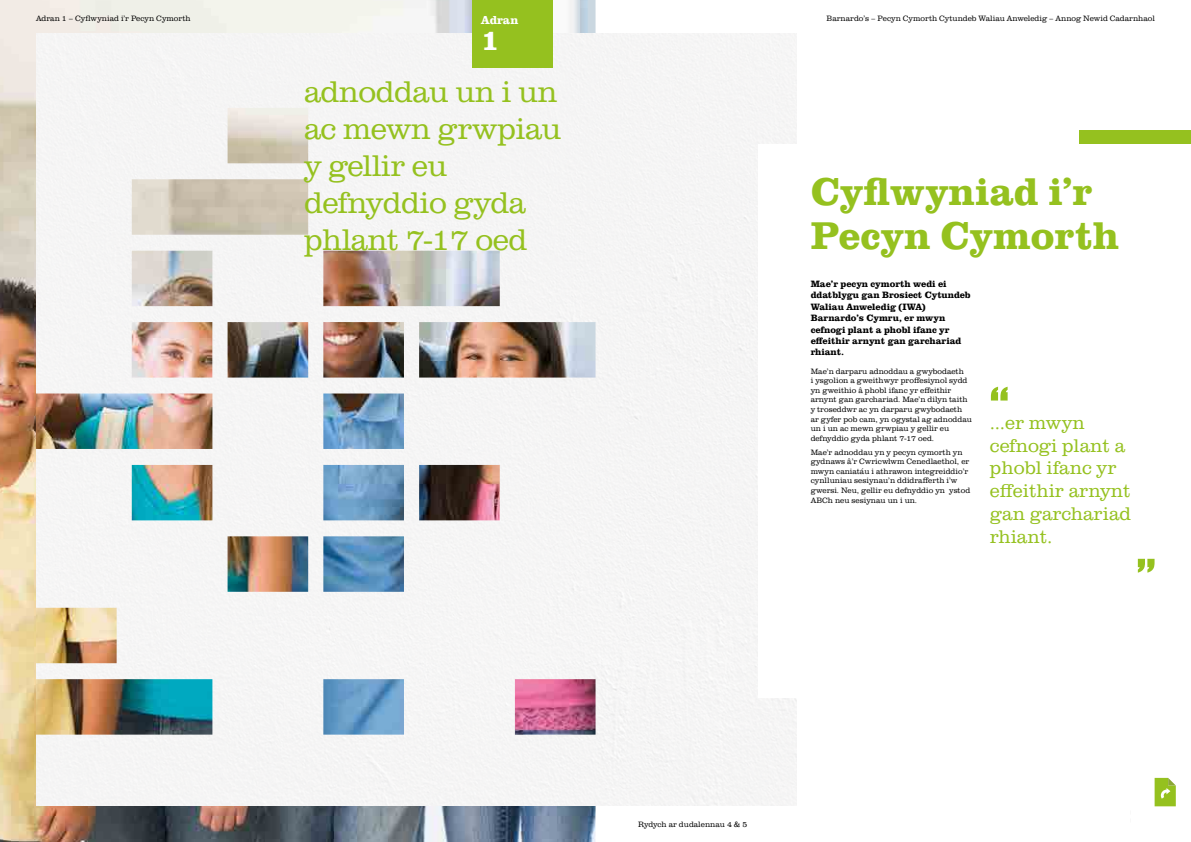
<style>
.page{position:relative;width:1191px;height:842px;background:#fff}
.page>*{position:absolute;margin:0;border:0;box-sizing:border-box;transform-origin:0 0}
.t1{font:54px "Impact";color:#95c11f}
.t2{font:700 40px/44px "Clarendon URW";color:#95c11f}
.t3{font:300 31px/37.2px "Clarendon URW";letter-spacing:-.02em;color:#95c11f}
.t4{font:700 30px "Clarendon URW";color:#fff}
.t5{font:300 19px/22.8px "Clarendon URW";color:#95c11f}
.t6{font:700 12px "Clarendon URW";color:#fff}
.t7{font:700 9.5px/11.4px "Clarendon URW";color:#000}
.t8{font:300 8px/9.6px "Clarendon URW";color:#000}
</style>
<div class="page">
<svg style="left:1154px;top:778px;width:21px;height:28px"></svg>
<div style="left:1079px;top:130px;width:112px;height:14px;background:#95c11f"></div>
<img style="left:0;top:0;width:595px;height:842px">
<div style="left:36px;top:34px;width:760px;height:772px;background:#f5f5f5"></div>
<img style="left:36px;top:108px;width:559px;height:627px">
<div style="left:759px;top:144px;width:432px;height:554px;background:#fff"></div>
<div style="left:472px;top:0;width:81px;height:68px;background:#95c11f"></div>
<p class="t8" style="left:36px;top:13px;width:156px">Adran 1 – Cyflwyniad i’r Pecyn Cymorth</p>
<h3 class="t6" style="left:481px;top:12px;width:39px">Adran</h3>
<h3 class="t4" style="left:481px;top:22px;width:20px">1</h3>
<h3 class="t3" style="left:304px;top:73px;width:259px">adnoddau un i un ac mewn grwpiau y gellir eu defnyddio gyda phlant 7-17 oed</h3>
<p class="t8" style="left:826px;top:13px;width:330px">Barnardo’s – Pecyn Cymorth Cytundeb Waliau Anweledig – Annog Newid Cadarnhaol</p>
<h2 class="t2" style="left:810px;top:171px;width:310px">Cyflwyniad i’r<br>Pecyn Cymorth</h2>
<p class="t7" style="left:810px;top:278px;width:161px">Mae’r pecyn cymorth wedi ei ddatblygu gan Brosiect Cytundeb<br>Waliau Anweledig (IWA)<br>Barnardo’s Cymru, er mwyn cefnogi plant a phobl ifanc yr effeithir arnynt gan garchariad rhiant.</p>
<p class="t8" style="left:810px;top:366px;width:163px">Mae’n darparu adnoddau a gwybodaeth<br>i ysgolion a gweithwyr proffesiynol sydd yn gweithio â phobl ifanc yr effeithir arnynt gan garchariad. Mae’n dilyn taith y troseddwr ac yn darparu gwybodaeth ar gyfer pob cam, yn ogystal ag adnoddau un i un ac mewn grwpiau y gellir eu defnyddio gyda phlant 7-17 oed.</p>
<p class="t8" style="left:810px;top:447px;width:161px">Mae’r adnoddau yn y pecyn cymorth yn gydnaws â’r Cwricwlwm Cenedlaethol, er mwyn caniatáu i athrawon integreiddio’r cynlluniau sesiynau’n ddidrafferth i’w gwersi. Neu, gellir eu defnyddio yn ystod ABCh neu sesiynau un i un.</p>
<h1 class="t1" style="left:990px;top:366px;width:20px">“</h1>
<h3 class="t5" style="left:990px;top:411px;width:143px">...er mwyn cefnogi plant a phobl ifanc yr effeithir arnynt gan garchariad rhiant.</h3>
<h1 class="t1" style="left:1136px;top:538px;width:20px">”</h1>
<p class="t8" style="left:638px;top:819px;width:111px">Rydych ar dudalennau 4 &amp; 5</p>
</div>
